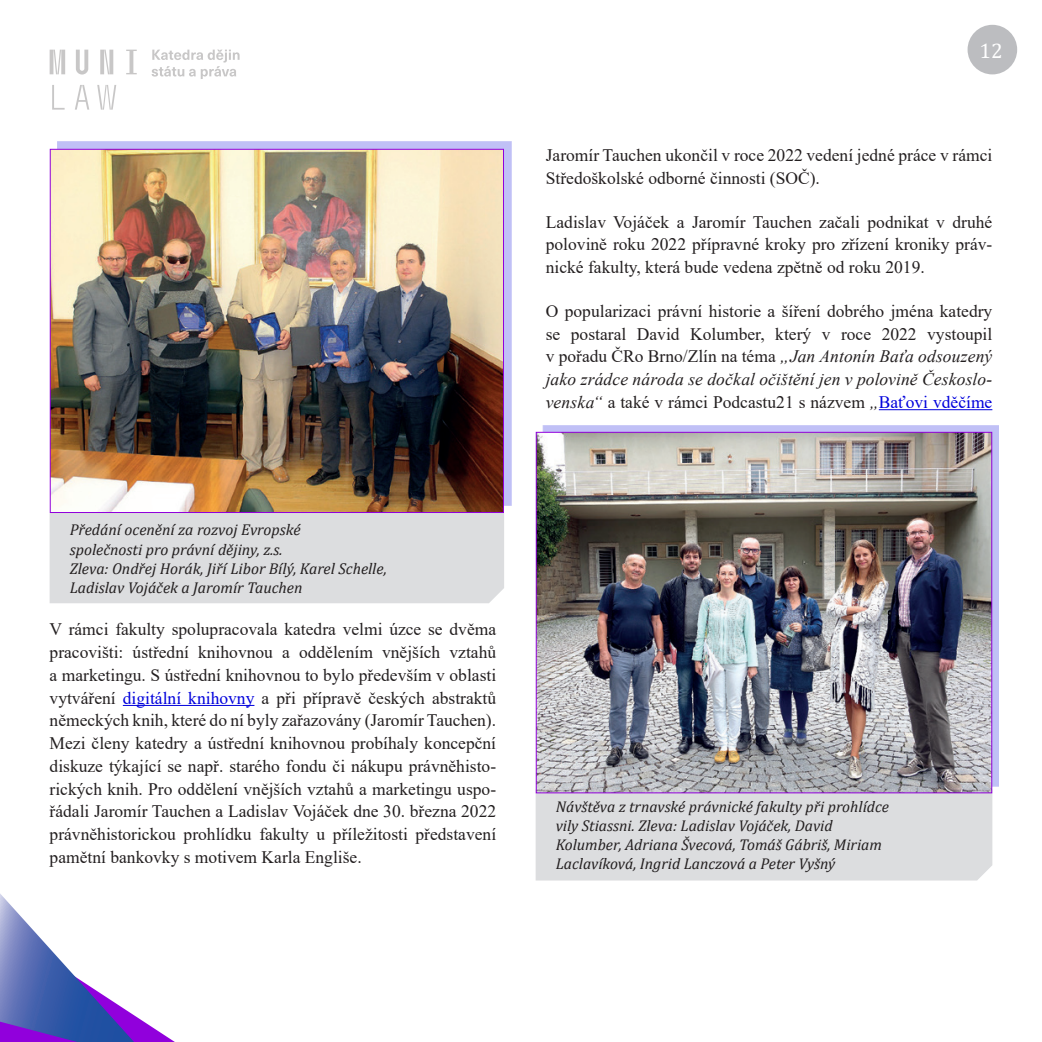
<style>
.page{position:relative;width:1042px;height:1042px;background:#fff}
.page>*{position:absolute;margin:0;border:0;box-sizing:border-box;transform-origin:0 0}
.t1{font:21px "Cambria";color:#fff}
.Normální{font:17.5px/22.8px "Times New Roman";color:#231f20;text-align:justify}
.Popisek_fotky{font:italic 15.75px/19.2px "Cambria";color:#231f20}
.Popisek_fotky-2{font:italic 15.58px/19.1px "Cambria";color:#231f20}
.s1{color:#0000dc}
.s2{font-style:italic}
</style>
<div class="page">
<svg style="left:0;top:894px;width:175px;height:148px"></svg>
<svg style="left:50px;top:50px;width:15px;height:24px"></svg>
<svg style="left:76px;top:50px;width:12px;height:25px"></svg>
<svg style="left:100px;top:50px;width:13px;height:24px"></svg>
<svg style="left:126px;top:50px;width:11px;height:24px"></svg>
<svg style="left:52px;top:85px;width:13px;height:25px"></svg>
<svg style="left:75px;top:85px;width:14px;height:25px"></svg>
<svg style="left:97px;top:85px;width:19px;height:25px"></svg>
<svg style="left:152px;top:50px;width:88px;height:29px"></svg>
<div style="left:967px;top:25px;width:50px;height:49px;background:#bcbdc0;border-radius:50%"></div>
<hr style="left:123px;top:705px;width:131px;height:1px;background:#0000dc">
<hr style="left:879px;top:409px;width:113px;height:1px;background:#0000dc">
<div style="left:535px;top:789px;width:457px;height:91px;background:#dcdddf"></div>
<div style="left:543px;top:425px;width:456px;height:361px;background:#0000dc;opacity:.25"></div>
<img style="left:538px;top:434px;width:452px;height:357px">
<div style="left:50px;top:513px;width:454px;height:90px;background:#dcdddf"></div>
<div style="left:57px;top:142px;width:454px;height:364px;background:#0000dc;opacity:.25"></div>
<img style="left:52px;top:151px;width:450px;height:360px">
<p class="Popisek_fotky" style="left:70px;top:520px;width:232px">Předání ocenění za rozvoj Evropské společnosti pro právní dějiny, z.s.</p>
<p class="Popisek_fotky" style="left:70px;top:558px;width:319px">Zleva: Ondřej Horák, Jiří Libor Bílý, Karel Schelle,<br>Ladislav Vojáček a Jaromír Tauchen</p>
<p class="Normální" style="left:50px;top:617px;width:448px">V rámci fakulty spolupracovala katedra velmi úzce se dvěma pracovišti: ústřední knihovnou a oddělením vnějších vztahů a marketingu. S ústřední knihovnou to bylo především v oblasti vytváření <span class="s1">digitální knihovny</span> a při přípravě českých abstraktů německých knih, které do ní byly zařazovány (Jaromír Tauchen).<br>Mezi členy katedry a ústřední knihovnou probíhaly koncepční diskuze týkající se např. starého fondu či nákupu právněhisto&shy;rických knih. Pro oddělení vnějších vztahů a marketingu uspo&shy;řádali Jaromír Tauchen a Ladislav Vojáček dne 30. března 2022 právněhistorickou prohlídku fakulty u příležitosti představení pamětní bankovky s motivem Karla Engliše.</p>
<p class="t1" style="left:979px;top:38px;width:25px">12</p>
<p class="Normální" style="left:546px;top:143px;width:448px">Jaromír Tauchen ukončil v roce 2022 vedení jedné práce v rámci<br>Středoškolské odborné činnosti (SOČ).</p>
<p class="Normální" style="left:546px;top:210px;width:448px">Ladislav Vojáček a Jaromír Tauchen začali podnikat v druhé polovině roku 2022 přípravné kroky pro zřízení kroniky práv&shy;nické fakulty, která bude vedena zpětně od roku 2019.</p>
<p class="Normální" style="left:546px;top:299px;width:448px">O popularizaci právní historie a šíření dobrého jména katedry se postaral David Kolumber, který v roce 2022 vystoupil v pořadu ČRo Brno/Zlín na téma <span class="s2">„Jan Antonín Baťa odsouzený jako zrádce národa se dočkal očištění jen v polovině Českoslo&shy;venska“</span> a také v rámci Podcastu21 s názvem <span class="s2">„</span><span class="s1">Baťovi vděčíme</span></p>
<p class="Popisek_fotky-2" style="left:556px;top:796px;width:335px">Návštěva z trnavské právnické fakulty při prohlídce vily Stiassni. Zleva: Ladislav Vojáček, David Kolumber, Adriana Švecová, Tomáš Gábriš, Miriam Laclavíková, Ingrid Lanczová a Peter Vyšný</p>
</div>
